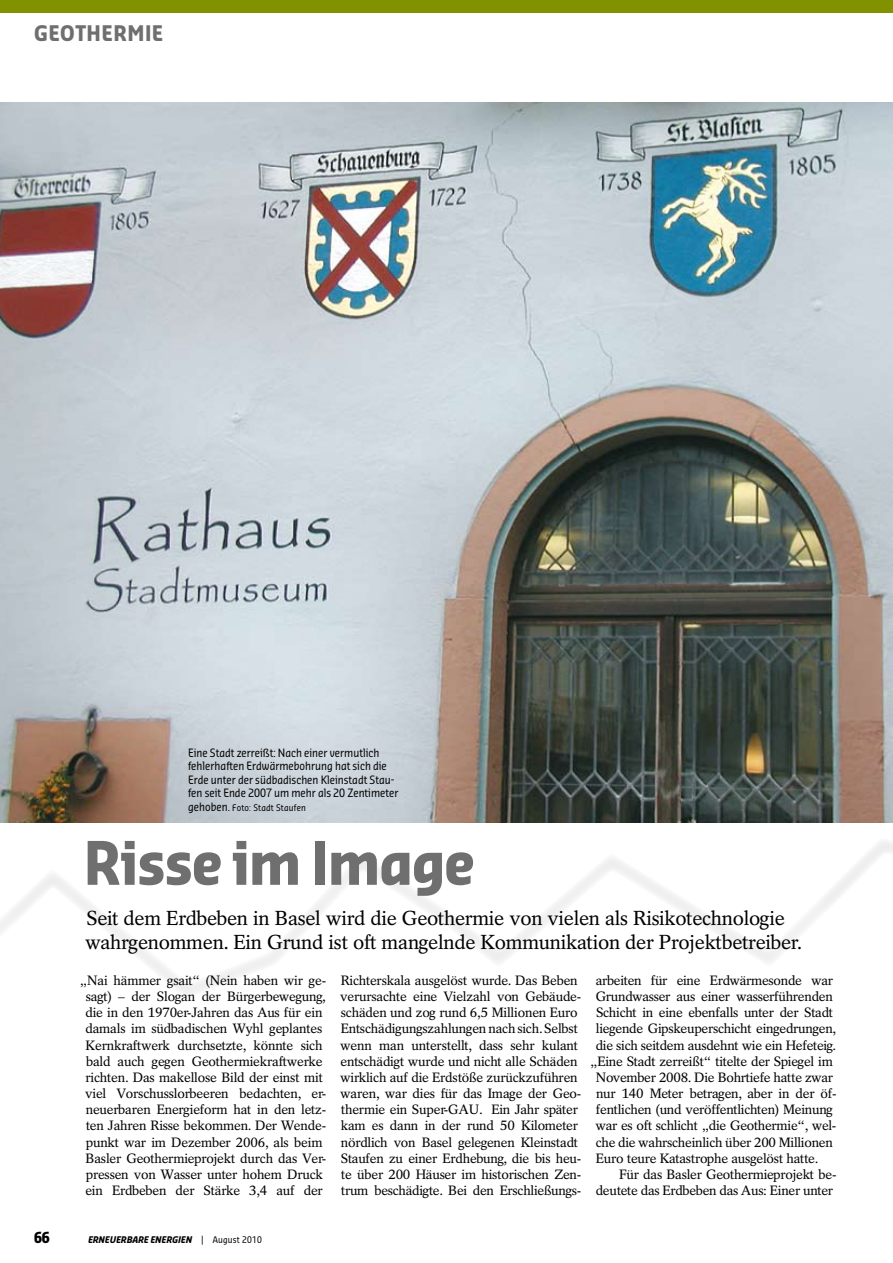
<style>
.page{position:relative;width:893px;height:1263px;background:#fff}
.page>*{position:absolute;margin:0;border:0;box-sizing:border-box;transform-origin:0 0}
.t1{font:700 58.5px "Sansa Con";letter-spacing:-.01em;color:#6f6f6f}
.t2{font:700 21px "Sansa Con";letter-spacing:.025em;color:#6f6f6f}
.t3{font:20.25px/24px "Rotation LT Std";letter-spacing:-.015em;color:#000}
.t4{font:700 15px "Sansa Con";color:#000}
.t5{font:13.5px/16.2px "Rotation LT Std";letter-spacing:-.02em;color:#000;text-align:center}
.t6{font:11.25px/13.5px "Sansa Con";color:#000}
.t7{font:italic 700 9px "Sansa Con";color:#000}
.t8{font:9px "Sansa Con";letter-spacing:.025em;color:#000}
.s1{font-size:11.25px}
.s2{font-weight:400;font-style:normal}
</style>
<div class="page">
<svg style="left:0;top:841px;width:893px;height:154px"></svg>
<img style="left:0;top:102px;width:893px;height:721px">
<div style="left:0;top:0;width:893px;height:13px;background:#819100"></div>
<h2 class="t2" style="left:34px;top:20px;width:131px">Geothermie</h2>
<p class="t6" style="left:188px;top:745px;width:212px">Eine Stadt zerreißt: Nach einer vermutlich fehlerhaften Erdwärmebohrung hat sich die Erde unter der südbadischen Kleinstadt Stau&shy;fen seit Ende 2007 um mehr als 20 Zentimeter</p>
<p class="t8" style="left:188px;top:802px;width:119px"><span class="s1">gehoben.</span> Foto: Stadt Staufen</p>
<h1 class="t1" style="left:84px;top:825px;width:393px">Risse im Image</h1>
<h3 class="t3" style="left:85px;top:906px;width:719px">Seit dem Erdbeben in Basel wird die Geothermie von vielen als Risikotechnologie wahrgenommen. Ein Grund ist oft mangelnde Kommunikation der Projektbetreiber.</h3>
<p class="t5" style="left:80px;top:972px;width:248px">„Nai hämmer gsait“ (Nein haben wir ge&shy;sagt) – der Slogan der Bürgerbewegung, die in den 1970er-Jahren das Aus für ein damals im südbadischen Wyhl geplantes Kernkraftwerk durchsetzte, könnte sich bald auch gegen Geothermiekraftwerke richten. Das makellose Bild der einst mit viel Vorschusslorbeeren bedachten, er&shy;neuerbaren Energieform hat in den letz&shy;ten Jahren Risse bekommen. Der Wende&shy;punkt war im Dezember 2006, als beim Basler Geothermieprojekt durch das Ver&shy;pressen von Wasser unter hohem Druck ein Erdbeben der Stärke 3,4 auf der</p>
<p class="t5" style="left:340px;top:972px;width:243px;text-align:left">Richterskala ausgelöst wurde. Das Beben verursachte eine Vielzahl von Gebäude&shy;schäden und zog rund 6,5 Millionen Euro Entschädigungszahlungen nach sich. Selbst wenn man unterstellt, dass sehr kulant entschädigt wurde und nicht alle Schäden wirklich auf die Erdstöße zurückzuführen waren, war dies für das Image der Geo&shy;thermie ein Super-GAU. Ein Jahr später kam es dann in der rund 50 Kilometer nördlich von Basel gelegenen Kleinstadt Staufen zu einer Erdhebung, die bis heu&shy;te über 200 Häuser im historischen Zen&shy;trum beschädigte. Bei den Erschließungs-</p>
<p class="t5" style="left:596px;top:972px;width:239px">arbeiten für eine Erdwärmesonde war</p>
<p class="t5" style="left:596px;top:988px;width:239px">Grundwasser aus einer wasserführenden</p>
<p class="t5" style="left:596px;top:1004px;width:239px">Schicht in eine ebenfalls unter der Stadt</p>
<p class="t5" style="left:596px;top:1021px;width:242px">liegende Gipskeuperschicht eingedrungen,</p>
<p class="t5" style="left:596px;top:1037px;width:242px">die sich seitdem ausdehnt wie ein Hefeteig.</p>
<p class="t5" style="left:590px;top:1053px;width:244px">„Eine Stadt zerreißt“ titelte der Spiegel im</p>
<p class="t5" style="left:596px;top:1069px;width:239px">November 2008. Die Bohrtiefe hatte zwar</p>
<p class="t5" style="left:596px;top:1085px;width:242px">nur 140 Meter betragen, aber in der öf-</p>
<p class="t5" style="left:596px;top:1101px;width:239px">fentlichen (und veröffentlichten) Meinung</p>
<p class="t5" style="left:595px;top:1118px;width:243px">war es oft schlicht „die Geothermie“, wel-</p>
<p class="t5" style="left:596px;top:1134px;width:239px">che die wahrscheinlich über 200 Millionen</p>
<p class="t5" style="left:596px;top:1150px;width:224px">Euro teure Katastrophe ausgelöst hatte.</p>
<p class="t5" style="left:619px;top:1166px;width:217px">Für das Basler Geothermieprojekt be-</p>
<p class="t5" style="left:596px;top:1182px;width:239px">deutete das Erdbeben das Aus: Einer unter</p>
<p class="t4" style="left:34px;top:1227px;width:17px">66</p>
<p class="t7" style="left:88px;top:1233px;width:175px">ERNEUERBARE ENERGIEN <span class="s2">| August 2010</span></p>
</div>
